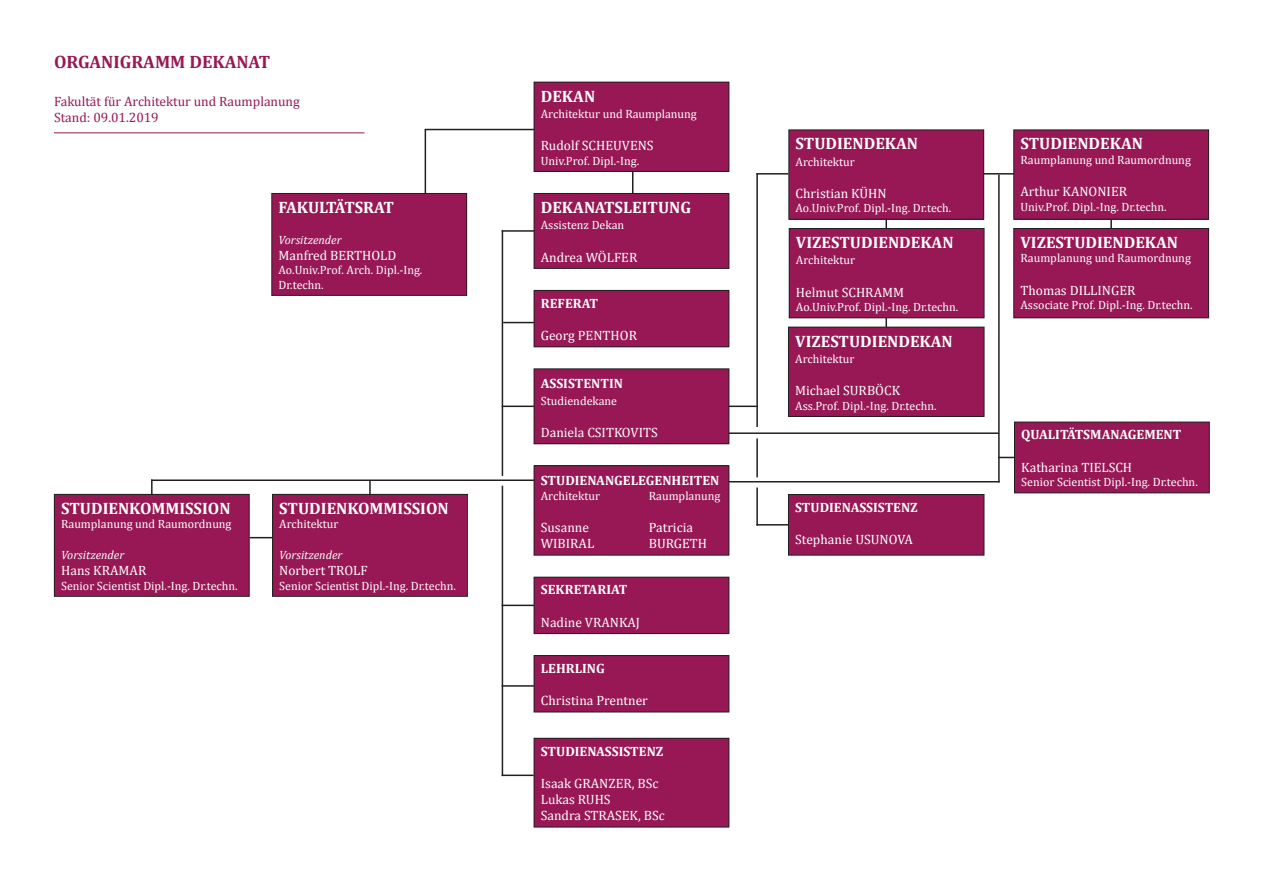
<style>
.page{position:relative;width:1263px;height:893px;background:#fff}
.page>*{position:absolute;margin:0;border:0;box-sizing:border-box;transform-origin:0 0}
.t1{font:700 18px "Cambria";color:#971855}
.t2{font:700 16.5px "Cambria";color:#fff}
.t3{font:13.5px "Cambria";color:#fff}
.t4{font:700 13.5px "Cambria";color:#fff}
.t5{font:13.5px "Cambria";color:#971855}
.t6{font:12px/14.4px "Cambria";color:#fff}
.t7{font:italic 12px "Cambria";color:#fff}
</style>
<div class="page">
<svg style="left:250px;top:537px;width:22px;height:1px"></svg>
<hr style="left:151px;top:479px;width:394px;height:2px;background:#231f20">
<hr style="left:151px;top:479px;width:2px;height:48px;background:#231f20">
<hr style="left:369px;top:480px;width:2px;height:48px;background:#231f20">
<hr style="left:503px;top:322px;width:32px;height:1px;background:#231f20">
<hr style="left:502px;top:486px;width:1px;height:290px;background:#231f20">
<hr style="left:502px;top:406px;width:34px;height:1px;background:#231f20">
<hr style="left:425px;top:129px;width:117px;height:1px;background:#231f20">
<hr style="left:936px;top:173px;width:129px;height:2px;background:#231f20">
<hr style="left:723px;top:481px;width:277px;height:1px;background:#231f20">
<hr style="left:722px;top:432px;width:277px;height:2px;background:#231f20">
<hr style="left:998px;top:175px;width:2px;height:307px;background:#231f20">
<hr style="left:502px;top:230px;width:32px;height:2px;background:#231f20">
<hr style="left:885px;top:212px;width:2px;height:181px;background:#231f20">
<hr style="left:1110px;top:200px;width:2px;height:91px;background:#231f20">
<hr style="left:502px;top:775px;width:32px;height:1px;background:#231f20">
<hr style="left:502px;top:685px;width:32px;height:2px;background:#231f20">
<hr style="left:502px;top:605px;width:32px;height:1px;background:#231f20">
<hr style="left:632px;top:103px;width:1px;height:133px;background:#231f20">
<hr style="left:502px;top:230px;width:1px;height:246px;background:#231f20">
<hr style="left:425px;top:130px;width:1px;height:143px;background:#231f20">
<div style="left:272px;top:193px;width:195px;height:102px;background:#971855"></div>
<div style="left:271px;top:193px;width:196px;height:103px;border:1px solid #231f20"></div>
<div style="left:534px;top:82px;width:195px;height:89px;background:#971855"></div>
<div style="left:534px;top:82px;width:195px;height:90px;border:1px solid #231f20"></div>
<div style="left:789px;top:130px;width:195px;height:89px;background:#971855"></div>
<div style="left:788px;top:130px;width:196px;height:90px;border:1px solid #231f20"></div>
<div style="left:789px;top:228px;width:195px;height:90px;background:#971855"></div>
<div style="left:789px;top:228px;width:195px;height:90px;border:1px solid #231f20"></div>
<div style="left:534px;top:290px;width:195px;height:57px;background:#971855"></div>
<div style="left:534px;top:290px;width:195px;height:57px;border:1px solid #231f20"></div>
<div style="left:534px;top:466px;width:195px;height:89px;background:#971855"></div>
<div style="left:534px;top:465px;width:195px;height:90px;border:1px solid #231f20"></div>
<div style="left:534px;top:577px;width:195px;height:57px;background:#971855"></div>
<div style="left:534px;top:577px;width:195px;height:57px;border:1px solid #231f20"></div>
<div style="left:1014px;top:130px;width:194px;height:89px;background:#971855"></div>
<div style="left:1013px;top:130px;width:196px;height:90px;border:1px solid #231f20"></div>
<div style="left:788px;top:327px;width:196px;height:89px;background:#971855"></div>
<div style="left:788px;top:327px;width:196px;height:90px;border:1px solid #231f20"></div>
<div style="left:534px;top:656px;width:195px;height:56px;background:#971855"></div>
<div style="left:534px;top:655px;width:195px;height:57px;border:1px solid #231f20"></div>
<div style="left:534px;top:738px;width:195px;height:89px;background:#971855"></div>
<div style="left:534px;top:738px;width:195px;height:89px;border:1px solid #231f20"></div>
<div style="left:54px;top:494px;width:195px;height:102px;background:#971855"></div>
<div style="left:54px;top:494px;width:196px;height:103px;border:1px solid #231f20"></div>
<div style="left:273px;top:494px;width:194px;height:102px;background:#971855"></div>
<div style="left:272px;top:494px;width:196px;height:103px;border:1px solid #231f20"></div>
<div style="left:534px;top:369px;width:195px;height:75px;background:#971855"></div>
<div style="left:534px;top:368px;width:195px;height:76px;border:1px solid #231f20"></div>
<div style="left:534px;top:193px;width:195px;height:75px;background:#971855"></div>
<div style="left:534px;top:193px;width:195px;height:76px;border:1px solid #231f20"></div>
<div style="left:1014px;top:228px;width:194px;height:90px;background:#971855"></div>
<div style="left:1013px;top:228px;width:196px;height:90px;border:1px solid #231f20"></div>
<div style="left:788px;top:494px;width:196px;height:61px;background:#971855"></div>
<div style="left:788px;top:494px;width:196px;height:61px;border:1px solid #231f20"></div>
<svg style="left:1000px;top:457px;width:14px;height:1px"></svg>
<hr style="left:756px;top:438px;width:2px;height:39px;background:#231f20">
<hr style="left:756px;top:173px;width:32px;height:2px;background:#231f20">
<hr style="left:756px;top:524px;width:33px;height:2px;background:#231f20">
<hr style="left:756px;top:173px;width:2px;height:254px;background:#231f20">
<svg style="left:729px;top:406px;width:27px;height:1px"></svg>
<hr style="left:756px;top:487px;width:2px;height:39px;background:#231f20">
<div style="left:1014px;top:422px;width:195px;height:71px;background:#971855"></div>
<div style="left:1014px;top:422px;width:196px;height:71px;border:1px solid #231f20"></div>
<hr style="left:54px;top:133px;width:310px;height:1px;background:#971855">
<p class="t1" style="left:54px;top:49px;width:218px">ORGANIGRAMM DEKANAT</p>
<p class="t5" style="left:54px;top:93px;width:247px">Fakultät für Architektur und Raumplanung</p>
<p class="t5" style="left:54px;top:109px;width:106px">Stand: 09.01.2019</p>
<p class="t2" style="left:279px;top:196px;width:117px">FAKULTÄTSRAT</p>
<p class="t7" style="left:279px;top:231px;width:65px">Vorsitzender</p>
<p class="t3" style="left:279px;top:247px;width:119px">Manfred BERTHOLD</p>
<p class="t6" style="left:279px;top:263px;width:145px">Ao.Univ.Prof. Arch. Dipl.-Ing.<br>Dr.techn.</p>
<p class="t2" style="left:61px;top:497px;width:171px">STUDIENKOMMISSION</p>
<p class="t6" style="left:61px;top:517px;width:172px">Raumplanung und Raumordnung</p>
<p class="t7" style="left:61px;top:546px;width:65px">Vorsitzender</p>
<p class="t3" style="left:61px;top:563px;width:87px">Hans KRAMAR</p>
<p class="t6" style="left:61px;top:578px;width:178px">Senior Scientist Dipl.-Ing. Dr.techn.</p>
<p class="t2" style="left:279px;top:497px;width:171px">STUDIENKOMMISSION</p>
<p class="t6" style="left:279px;top:517px;width:61px">Architektur</p>
<p class="t7" style="left:279px;top:546px;width:65px">Vorsitzender</p>
<p class="t3" style="left:279px;top:563px;width:90px">Norbert TROLF</p>
<p class="t6" style="left:279px;top:578px;width:178px">Senior Scientist Dipl.-Ing. Dr.techn.</p>
<p class="t2" style="left:541px;top:84px;width:56px">DEKAN</p>
<p class="t6" style="left:541px;top:107px;width:158px">Architektur und Raumplanung</p>
<p class="t3" style="left:541px;top:138px;width:114px">Rudolf SCHEUVENS</p>
<p class="t6" style="left:541px;top:153px;width:100px">Univ.Prof. Dipl.-Ing.</p>
<p class="t2" style="left:795px;top:132px;width:124px">STUDIENDEKAN</p>
<p class="t6" style="left:795px;top:154px;width:61px">Architektur</p>
<p class="t3" style="left:795px;top:186px;width:93px">Christian KÜHN</p>
<p class="t6" style="left:795px;top:201px;width:157px">Ao.Univ.Prof. Dipl.-Ing. Dr.tech.</p>
<p class="t2" style="left:796px;top:231px;width:159px">VIZESTUDIENDEKAN</p>
<p class="t6" style="left:796px;top:253px;width:61px">Architektur</p>
<p class="t3" style="left:796px;top:284px;width:110px">Helmut SCHRAMM</p>
<p class="t2" style="left:541px;top:196px;width:152px">DEKANATSLEITUNG</p>
<p class="t6" style="left:541px;top:218px;width:85px">Assistenz Dekan</p>
<p class="t3" style="left:541px;top:249px;width:98px">Andrea WÖLFER</p>
<p class="t4" style="left:541px;top:294px;width:59px">REFERAT</p>
<p class="t6" style="left:796px;top:300px;width:164px">Ao.Univ.Prof. Dipl.-Ing. Dr.techn.</p>
<p class="t3" style="left:541px;top:328px;width:98px">Georg PENTHOR</p>
<p class="t2" style="left:795px;top:329px;width:159px">VIZESTUDIENDEKAN</p>
<p class="t6" style="left:795px;top:352px;width:61px">Architektur</p>
<p class="t3" style="left:795px;top:383px;width:106px">Michael SURBÖCK</p>
<p class="t6" style="left:795px;top:398px;width:143px">Ass.Prof. Dipl.-Ing. Dr.techn.</p>
<p class="t4" style="left:541px;top:374px;width:84px">ASSISTENTIN</p>
<p class="t6" style="left:541px;top:393px;width:78px">Studiendekane</p>
<p class="t3" style="left:541px;top:424px;width:118px">Daniela CSITKOVITS</p>
<p class="t4" style="left:541px;top:471px;width:180px">STUDIENANGELEGENHEITEN</p>
<p class="t6" style="left:541px;top:488px;width:61px">Architektur</p>
<p class="t6" style="left:649px;top:488px;width:73px">Raumplanung</p>
<p class="t3" style="left:541px;top:520px;width:50px">Susanne</p>
<p class="t3" style="left:649px;top:520px;width:46px">Patricia</p>
<p class="t3" style="left:541px;top:536px;width:55px">WIBIRAL</p>
<p class="t3" style="left:649px;top:536px;width:60px">BURGETH</p>
<p class="t4" style="left:541px;top:580px;width:88px">SEKRETARIAT</p>
<p class="t3" style="left:541px;top:614px;width:101px">Nadine VRANKAJ</p>
<p class="t4" style="left:541px;top:659px;width:65px">LEHRLING</p>
<p class="t3" style="left:541px;top:693px;width:109px">Christina Prentner</p>
<p class="t4" style="left:541px;top:741px;width:124px">STUDIENASSISTENZ</p>
<p class="t3" style="left:541px;top:775px;width:119px">Isaak GRANZER, BSc</p>
<p class="t3" style="left:541px;top:792px;width:71px">Lukas RUHS</p>
<p class="t3" style="left:541px;top:808px;width:125px">Sandra STRASEK, BSc</p>
<p class="t4" style="left:795px;top:498px;width:124px">STUDIENASSISTENZ</p>
<p class="t3" style="left:795px;top:532px;width:119px">Stephanie USUNOVA</p>
<p class="t2" style="left:1020px;top:132px;width:124px">STUDIENDEKAN</p>
<p class="t6" style="left:1020px;top:153px;width:172px">Raumplanung und Raumordnung</p>
<p class="t3" style="left:1020px;top:184px;width:108px">Arthur KANONIER</p>
<p class="t6" style="left:1020px;top:199px;width:148px">Univ.Prof. Dipl.-Ing. Dr.techn.</p>
<p class="t2" style="left:1020px;top:231px;width:159px">VIZESTUDIENDEKAN</p>
<p class="t6" style="left:1020px;top:251px;width:172px">Raumplanung und Raumordnung</p>
<p class="t3" style="left:1020px;top:282px;width:116px">Thomas DILLINGER</p>
<p class="t6" style="left:1020px;top:298px;width:174px">Associate Prof. Dipl.-Ing. Dr.techn.</p>
<p class="t4" style="left:1021px;top:425px;width:162px">QUALITÄTSMANAGEMENT</p>
<p class="t3" style="left:1021px;top:459px;width:112px">Katharina TIELSCH</p>
<p class="t6" style="left:1021px;top:475px;width:178px">Senior Scientist Dipl.-Ing. Dr.techn.</p>
</div>
